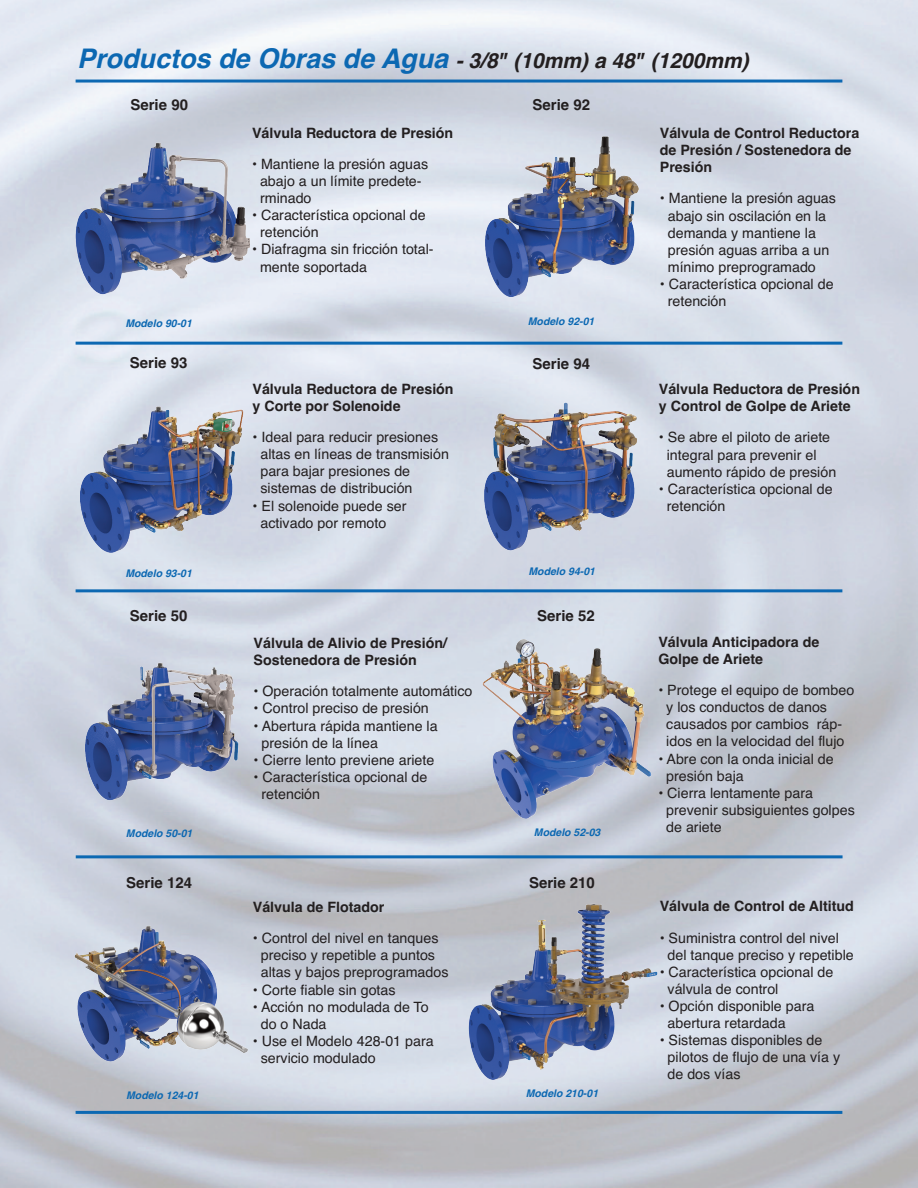
<style>
.page{position:relative;width:918px;height:1188px;background:#fff}
.page>*{position:absolute;margin:0;border:0;box-sizing:border-box;transform-origin:0 0}
.t1{font:italic 700 21px "Helvetica";color:#231f20}
.t2{font:700 15px "Helvetica";color:#231f20}
.t3{font:14.25px/17.1px "Helvetica";color:#231f20}
.t4{font:700 14.25px/17.1px "Helvetica";color:#231f20}
.t5{font:italic 700 10.5px "Helvetica";color:#0c68b2}
.s1{font-size:27px;color:#0c68b2}
</style>
<div class="page">
<img style="left:480px;top:398px;width:158px;height:158px">
<img style="left:483px;top:636px;width:168px;height:188px">
<img style="left:480px;top:129px;width:160px;height:174px">
<img style="left:68px;top:132px;width:181px;height:173px">
<img style="left:77px;top:393px;width:170px;height:170px">
<img style="left:74px;top:646px;width:175px;height:168px">
<img style="left:68px;top:912px;width:181px;height:161px">
<img style="left:468px;top:896px;width:191px;height:191px">
<hr style="left:76px;top:1111px;width:766px;height:3px;background:#0c68b2">
<hr style="left:76px;top:855px;width:767px;height:3px;background:#0c68b2">
<hr style="left:76px;top:589px;width:766px;height:3px;background:#0c68b2">
<hr style="left:76px;top:342px;width:766px;height:3px;background:#0c68b2">
<hr style="left:76px;top:80px;width:766px;height:3px;background:#0c68b2">
<h1 class="t1" style="left:77px;top:49px;width:673px"><span class="s1">Productos de Obras de Agua</span> - 3/8" (10mm) a 48" (1200mm)</h1>
<p class="t2" style="left:130px;top:97px;width:59px">Serie 90</p>
<p class="t2" style="left:533px;top:96px;width:59px">Serie 92</p>
<p class="t4" style="left:252px;top:124px;width:203px">Válvula Reductora de Presión</p>
<p class="t3" style="left:260px;top:156px;width:170px;text-indent:-8px">• Mantiene la presión aguas abajo a un límite predete&shy;rminado</p>
<p class="t3" style="left:260px;top:207px;width:167px;text-indent:-8px">• Característica opcional de retención</p>
<p class="t3" style="left:260px;top:241px;width:175px;text-indent:-8px">• Diafragma sin fricción total&shy;mente soportada</p>
<p class="t4" style="left:660px;top:124px;width:201px">Válvula de Control Reductora de Presión / Sostenedora de<br>Presión</p>
<p class="t3" style="left:668px;top:190px;width:170px;text-indent:-8px">• Mantiene la presión aguas abajo sin oscilación en la demanda y mantiene la presión aguas arriba a un mínimo preprogramado</p>
<p class="t3" style="left:668px;top:275px;width:167px;text-indent:-8px">• Característica opcional de retención</p>
<p class="t5" style="left:125px;top:317px;width:68px">Modelo 90-01</p>
<p class="t2" style="left:130px;top:354px;width:59px">Serie 93</p>
<p class="t5" style="left:528px;top:315px;width:68px">Modelo 92-01</p>
<p class="t2" style="left:533px;top:355px;width:59px">Serie 94</p>
<p class="t4" style="left:253px;top:380px;width:203px">Válvula Reductora de Presión y Corte por Solenoide</p>
<p class="t3" style="left:260px;top:429px;width:190px;text-indent:-8px">• Ideal para reducir presiones altas en líneas de transmisión para bajar presiones de sistemas de distribución</p>
<p class="t3" style="left:260px;top:497px;width:148px;text-indent:-8px">• El solenoide puede ser activado por remoto</p>
<p class="t4" style="left:659px;top:380px;width:203px">Válvula Reductora de Presión y Control de Golpe de Ariete</p>
<p class="t3" style="left:667px;top:429px;width:171px;text-indent:-8px">• Se abre el piloto de ariete integral para prevenir el aumento rápido de presión</p>
<p class="t3" style="left:667px;top:480px;width:167px;text-indent:-8px">• Característica opcional de retención</p>
<p class="t5" style="left:125px;top:567px;width:68px">Modelo 93-01</p>
<p class="t2" style="left:130px;top:608px;width:59px">Serie 50</p>
<p class="t5" style="left:529px;top:565px;width:68px">Modelo 94-01</p>
<p class="t2" style="left:537px;top:607px;width:59px">Serie 52</p>
<p class="t5" style="left:126px;top:827px;width:68px">Modelo 50-01</p>
<p class="t4" style="left:254px;top:634px;width:195px">Válvula de Alivio de Presión/<br>Sostenedora de Presión</p>
<p class="t3" style="left:254px;top:683px;width:220px">• Operación totalmente automático</p>
<p class="t3" style="left:254px;top:700px;width:177px">• Control preciso de presión</p>
<p class="t3" style="left:262px;top:717px;width:178px;text-indent:-8px">• Abertura rápida mantiene la presión de la línea</p>
<p class="t3" style="left:254px;top:751px;width:182px">• Cierre lento previene ariete</p>
<p class="t3" style="left:262px;top:768px;width:167px;text-indent:-8px">• Característica opcional de retención</p>
<p class="t5" style="left:534px;top:826px;width:68px">Modelo 52-03</p>
<p class="t4" style="left:658px;top:633px;width:163px">Válvula Anticipadora de<br>Golpe de Ariete</p>
<p class="t3" style="left:666px;top:682px;width:190px;text-indent:-8px">• Protege el equipo de bombeo y los conductos de danos causados por cambios ráp&shy;idos en la velocidad del flujo</p>
<p class="t3" style="left:666px;top:750px;width:169px;text-indent:-8px">• Abre con la onda inicial de presión baja</p>
<p class="t3" style="left:666px;top:784px;width:190px;text-indent:-8px">• Cierra lentamente para prevenir subsiguientes golpes de ariete</p>
<p class="t2" style="left:126px;top:875px;width:67px">Serie 124</p>
<p class="t2" style="left:529px;top:875px;width:67px">Serie 210</p>
<p class="t4" style="left:253px;top:898px;width:133px">Válvula de Flotador</p>
<p class="t3" style="left:261px;top:930px;width:189px;text-indent:-8px">• Control del nivel en tanques preciso y repetible a puntos altas y bajos preprogramados</p>
<p class="t3" style="left:253px;top:981px;width:144px">• Corte fiable sin gotas</p>
<p class="t3" style="left:261px;top:998px;width:169px;text-indent:-8px">• Acción no modulada de To do o Nada</p>
<p class="t3" style="left:261px;top:1032px;width:174px;text-indent:-8px">• Use el Modelo 428-01 para servicio modulado</p>
<p class="t4" style="left:660px;top:898px;width:196px">Válvula de Control de Altitud</p>
<p class="t3" style="left:668px;top:929px;width:188px;text-indent:-8px">• Suministra control del nivel del tanque preciso y repetible</p>
<p class="t3" style="left:668px;top:963px;width:167px;text-indent:-8px">• Característica opcional de válvula de control</p>
<p class="t3" style="left:668px;top:997px;width:148px;text-indent:-8px">• Opción disponible para abertura retardada</p>
<p class="t3" style="left:668px;top:1032px;width:174px;text-indent:-8px">• Sistemas disponibles de pilotos de flujo de una vía y de dos vías</p>
<p class="t5" style="left:126px;top:1089px;width:74px">Modelo 124-01</p>
<p class="t5" style="left:526px;top:1088px;width:74px">Modelo 210-01</p>
</div>
